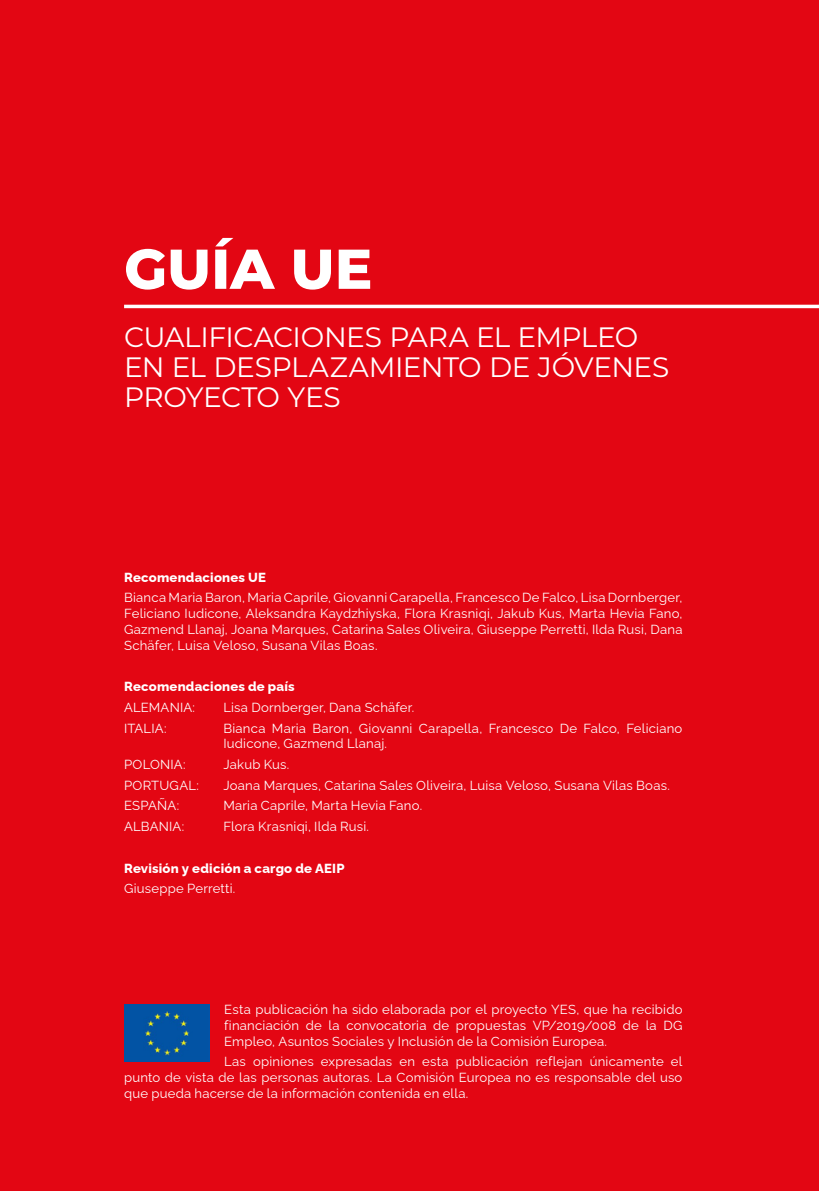
<style>
.page{position:relative;width:819px;height:1191px;background:#e30613}
.page>*{position:absolute;margin:0;border:0;box-sizing:border-box;transform-origin:0 0}
.t1{font:800 56px "Montserrat";color:#fff}
.t2{font:28px/29.8px "Montserrat";letter-spacing:-.015em;color:#fff}
.t3{font:13.12px/15.8px "Raleway";letter-spacing:.015em;color:#fff;text-align:justify}
.t4{font:800 13.12px "Raleway";letter-spacing:.015em;color:#fff}
</style>
<div class="page">
<img style="left:124px;top:1004px;width:85px;height:58px">
<hr style="left:124px;top:305px;width:695px;height:3px;background:#fff">
<h1 class="t1" style="left:124px;top:228px;width:250px">GUÍA UE</h1>
<h2 class="t2" style="left:124px;top:321px;width:546px">CUALIFICACIONES PARA EL EMPLEO<br>EN EL DESPLAZAMIENTO DE JÓVENES<br>PROYECTO YES</h2>
<p class="t4" style="left:124px;top:566px;width:143px">Recomendaciones UE</p>
<p class="t3" style="left:124px;top:588px;width:560px">Bianca Maria Baron, Maria Caprile, Giovanni Carapella, Francesco De Falco, Lisa Dornberger, Feliciano Iudicone, Aleksandra Kaydzhiyska, Flora Krasniqi, Jakub Kus, Marta Hevia Fano, Gazmend Llanaj, Joana Marques, Catarina Sales Oliveira, Giuseppe Perretti, Ilda Rusi, Dana Schäfer, Luisa Veloso, Susana Vilas Boas.</p>
<p class="t4" style="left:124px;top:676px;width:172px">Recomendaciones de país</p>
<p class="t3" style="left:124px;top:698px;width:72px">ALEMANIA:</p>
<p class="t3" style="left:223px;top:698px;width:192px">Lisa Dornberger, Dana Schäfer.</p>
<p class="t3" style="left:124px;top:718px;width:44px">ITALIA:</p>
<p class="t3" style="left:223px;top:718px;width:460px">Bianca Maria Baron, Giovanni Carapella, Francesco De Falco, Feliciano<br>Iudicone, Gazmend Llanaj.</p>
<p class="t3" style="left:124px;top:755px;width:63px">POLONIA:</p>
<p class="t3" style="left:223px;top:755px;width:68px">Jakub Kus.</p>
<p class="t3" style="left:124px;top:775px;width:76px">PORTUGAL:</p>
<p class="t3" style="left:223px;top:775px;width:448px">Joana Marques, Catarina Sales Oliveira, Luisa Veloso, Susana Vilas Boas.</p>
<p class="t3" style="left:124px;top:796px;width:57px">ESPAÑA:</p>
<p class="t3" style="left:223px;top:796px;width:200px">Maria Caprile, Marta Hevia Fano.</p>
<p class="t3" style="left:124px;top:817px;width:62px">ALBANIA:</p>
<p class="t3" style="left:223px;top:817px;width:147px">Flora Krasniqi, Ilda Rusi.</p>
<p class="t4" style="left:124px;top:857px;width:222px">Revisión y edición a cargo de AEIP</p>
<p class="t3" style="left:124px;top:879px;width:113px">Giuseppe Perretti.</p>
<p class="t3" style="left:224px;top:1000px;width:460px">Esta publicación ha sido elaborada por el proyecto YES, que ha recibido financiación de la convocatoria de propuestas VP/2019/008 de la DG Empleo, Asuntos Sociales y Inclusión de la Comisión Europea.</p>
<p class="t3" style="left:124px;top:1052px;width:560px;text-indent:100px">Las opiniones expresadas en esta publicación reflejan únicamente el punto de vista de las personas autoras. La Comisión Europea no es responsable del uso que pueda hacerse de la información contenida en ella.</p>
</div>
